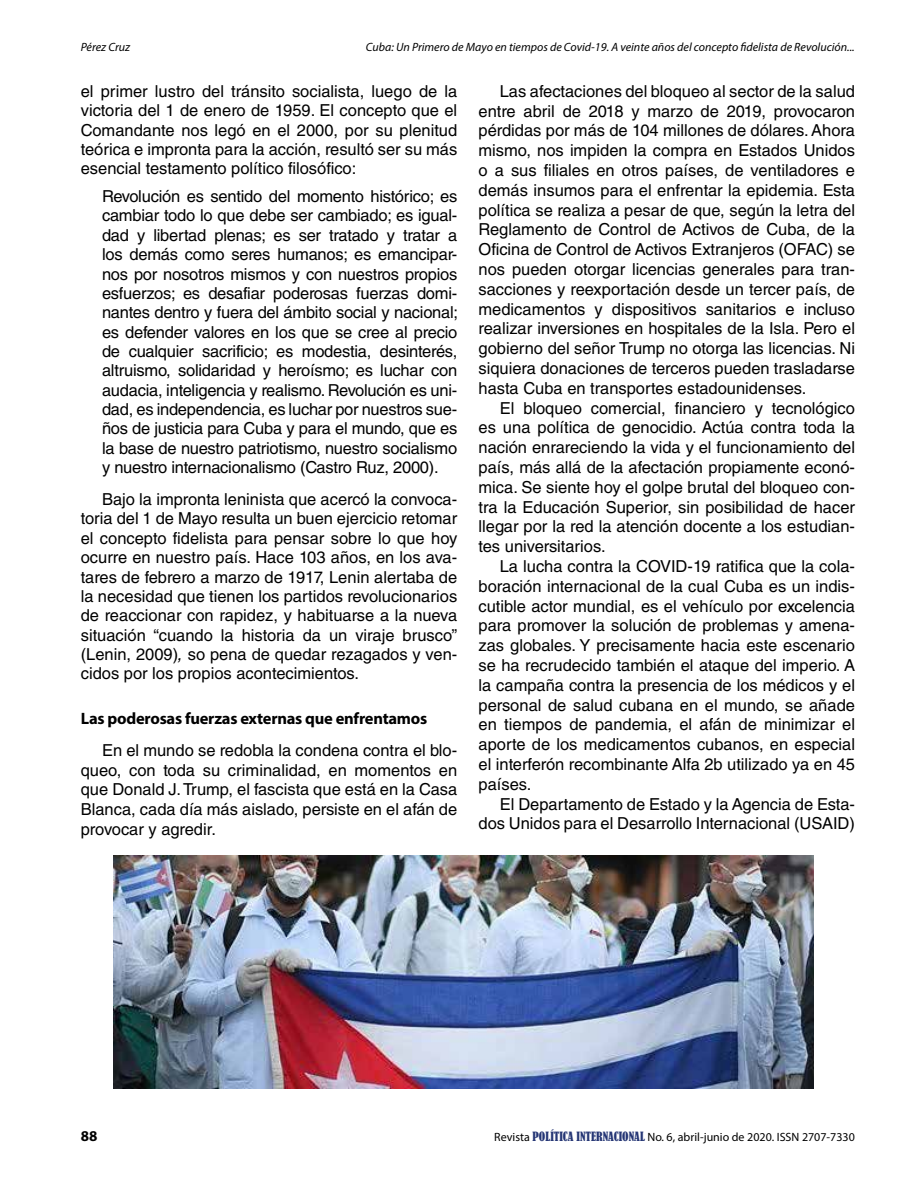
<style>
.page{position:relative;width:918px;height:1188px;background:#fff}
.page>*{position:absolute;margin:0;border:0;box-sizing:border-box;transform-origin:0 0}
.Cuerpo_de_texto{font:16.5px/19.8px "Helvetica LT Std";color:#000;text-align:justify}
.Cita{font:16.5px/19.4px "Helvetica LT Std";letter-spacing:-.015em;color:#000;text-align:justify}
.Val_03{font:700 16.5px "Myriad Pro";letter-spacing:-.015em;color:#000}
.t1{font:700 15px "Myriad Pro";color:#000}
.t2{font:italic 12px "Myriad Pro";color:#000}
.t3{font:12px "Myriad Pro";color:#000}
.s1{font-style:italic}
.s2{font-family:"Bernard";font-stretch:condensed;color:#253675}
</style>
<div class="page">
<img style="left:114px;top:855px;width:700px;height:234px">
<p class="t2" style="left:81px;top:40px;width:51px">Pérez Cruz</p>
<p class="t2" style="left:366px;top:40px;width:490px">Cuba: Un Primero de Mayo en tiempos de Covid-19. A veinte años del concepto fidelista de Revolución...</p>
<p class="Cuerpo_de_texto" style="left:81px;top:81px;width:378px;line-height:19.4px">el primer lustro del tránsito socialista, luego de la victoria del 1 de enero de 1959. El concepto que el Comandante nos legó en el 2000, por su plenitud teórica e impronta para la acción, resultó ser su más esencial testamento político filosófico:</p>
<p class="Cita" style="left:102px;top:187px;width:358px">Revolución es sentido del momento histórico; es cambiar todo lo que debe ser cambiado; es igual&shy;dad y libertad plenas; es ser tratado y tratar a los demás como seres humanos; es emancipar&shy;nos por nosotros mismos y con nuestros propios esfuerzos; es desafiar poderosas fuerzas domi&shy;nantes dentro y fuera del ámbito social y nacional; es defender valores en los que se cree al precio de cualquier sacrificio; es modestia, desinterés, altruismo, solidaridad y heroísmo; es luchar con audacia, inteligencia y realismo. Revolución es uni&shy;dad, es independencia, es luchar por nuestros sue&shy;ños de justicia para Cuba y para el mundo, que es la base de nuestro patriotismo, nuestro socialismo y nuestro internacionalismo (Castro Ruz, 2000).</p>
<p class="Cuerpo_de_texto" style="left:81px;top:490px;width:378px;line-height:19.4px;text-indent:21px">Bajo la impronta leninista que acercó la convoca&shy;toria del 1 de Mayo resulta un buen ejercicio retomar el concepto fidelista para pensar sobre lo que hoy ocurre en nuestro país. Hace 103 años, en los ava&shy;tares de febrero a marzo de 1917, Lenin alertaba de la necesidad que tienen los partidos revolucionarios de reaccionar con rapidez, y habituarse a la nueva situación “cuando la historia da un viraje brusco” (Lenin, 2009)<span class="s1">,</span> so pena de quedar rezagados y ven&shy;cidos por los propios acontecimientos.</p>
<p class="Val_03" style="left:81px;top:708px;width:348px">Las poderosas fuerzas externas que enfrentamos</p>
<p class="Cuerpo_de_texto" style="left:81px;top:741px;width:378px;text-indent:21px">En el mundo se redobla la condena contra el blo&shy;queo, con toda su criminalidad, en momentos en que Donald J. Trump, el fascista que está en la Casa Blanca, cada día más aislado, persiste en el afán de provocar y agredir.</p>
<p class="Cuerpo_de_texto" style="left:479px;top:81px;width:378px;text-indent:21px">Las afectaciones del bloqueo al sector de la salud entre abril de 2018 y marzo de 2019, provocaron pérdidas por más de 104 millones de dólares. Ahora mismo, nos impiden la compra en Estados Unidos o a sus filiales en otros países, de ventiladores e demás insumos para el enfrentar la epidemia. Esta política se realiza a pesar de que, según la letra del Reglamento de Control de Activos de Cuba, de la Oficina de Control de Activos Extranjeros (OFAC) se nos pueden otorgar licencias generales para tran&shy;sacciones y reexportación desde un tercer país, de medicamentos y dispositivos sanitarios e incluso realizar inversiones en hospitales de la Isla. Pero el gobierno del señor Trump no otorga las licencias. Ni siquiera donaciones de terceros pueden trasladarse hasta Cuba en transportes estadounidenses.</p>
<p class="Cuerpo_de_texto" style="left:479px;top:398px;width:378px;text-indent:21px">El bloqueo comercial, financiero y tecnológico es una política de genocidio. Actúa contra toda la nación enrareciendo la vida y el funcionamiento del país, más allá de la afectación propiamente econó&shy;mica. Se siente hoy el golpe brutal del bloqueo con&shy;tra la Educación Superior, sin posibilidad de hacer llegar por la red la atención docente a los estudian&shy;tes universitarios.</p>
<p class="Cuerpo_de_texto" style="left:479px;top:556px;width:378px;text-indent:21px">La lucha contra la COVID-19 ratifica que la cola&shy;boración internacional de la cual Cuba es un indis&shy;cutible actor mundial, es el vehículo por excelencia para promover la solución de problemas y amena&shy;zas globales. Y precisamente hacia este escenario se ha recrudecido también el ataque del imperio. A la campaña contra la presencia de los médicos y el personal de salud cubana en el mundo, se añade en tiempos de pandemia, el afán de minimizar el aporte de los medicamentos cubanos, en especial el interferón recombinante Alfa 2b utilizado ya en 45 países.</p>
<p class="Cuerpo_de_texto" style="left:479px;top:794px;width:378px;text-align:right">El Departamento de Estado y la Agencia de Esta&shy;dos Unidos para el Desarrollo Internacional (USAID)</p>
<p class="t1" style="left:81px;top:1126px;width:18px">88</p>
<p class="t3" style="left:494px;top:1130px;width:362px">Revista <span class="s2">POLÍTICA INTERNACIONAL</span> No. 6, abril-junio de 2020. ISSN 2707-7330</p>
</div>
